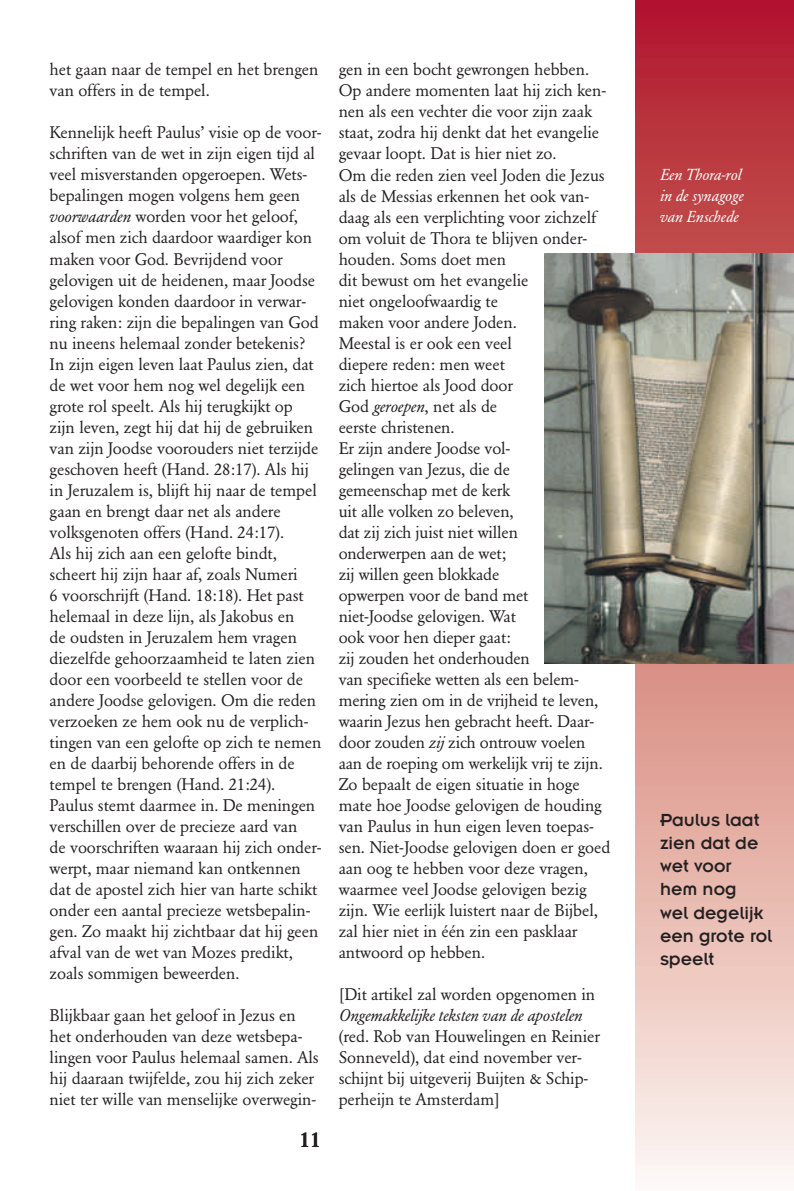
<style>
.page{position:relative;width:794px;height:1191px;background:#fff}
.page>*{position:absolute;margin:0;border:0;box-sizing:border-box;transform-origin:0 0}
.t1{font:500 21px "Garamond BE";color:#231f20}
.t2{font:19.25px/23.1px "Insignia";color:#231f20}
.t3{font:16.62px/21px "Garamond BE";letter-spacing:-.005em;color:#231f20}
.t4{font:italic 16.62px "Garamond BE";letter-spacing:-.005em;color:#231f20}
.t5{font:italic 15.75px/21px "Garamond BE";color:#fff}
.s1{font-style:italic}
</style>
<div class="page">
<svg style="left:635px;top:0;width:159px;height:1175px;background:#d9908e"></svg>
<img style="left:545px;top:253px;width:249px;height:410px">
<p class="t3" style="left:50px;top:61px;width:270px">het gaan naar de tempel en het brengen van offers in de tempel.</p>
<p class="t3" style="left:50px;top:124px;width:273px">Kennelijk heeft Paulus’ visie op de voor&shy;schriften van de wet in zijn eigen tijd al veel misverstanden opgeroepen. Wets&shy;bepalingen mogen volgens hem geen <span class="s1">voorwaarden</span> worden voor het geloof, alsof men zich daardoor waardiger kon maken voor God. Bevrijdend voor gelovigen uit de heidenen, maar Joodse gelovigen konden daardoor in verwar&shy;ring raken: zijn die bepalingen van God nu ineens helemaal zonder betekenis?<br>In zijn eigen leven laat Paulus zien, dat de wet voor hem nog wel degelijk een grote rol speelt. Als hij terugkijkt op zijn leven, zegt hij dat hij de gebruiken van zijn Joodse voorouders niet terzijde geschoven heeft (Hand. 28:17). Als hij in Jeruzalem is, blijft hij naar de tempel gaan en brengt daar net als andere volksgenoten offers (Hand. 24:17).<br>Als hij zich aan een gelofte bindt, scheert hij zijn haar af, zoals Numeri<br>6 voorschrijft (Hand. 18:18). Het past helemaal in deze lijn, als Jakobus en<br>de oudsten in Jeruzalem hem vragen diezelfde gehoorzaamheid te laten zien door een voorbeeld te stellen voor de andere Joodse gelovigen. Om die reden verzoeken ze hem ook nu de verplich&shy;tingen van een gelofte op zich te nemen en de daarbij behorende offers in de tempel te brengen (Hand. 21:24).<br>Paulus stemt daarmee in. De meningen verschillen over de precieze aard van<br>de voorschriften waaraan hij zich onder&shy;werpt, maar niemand kan ontkennen dat de apostel zich hier van harte schikt onder een aantal precieze wetsbepalin&shy;gen. Zo maakt hij zichtbaar dat hij geen afval van de wet van Mozes predikt, zoals sommigen beweerden.</p>
<p class="t3" style="left:50px;top:1006px;width:271px">Blijkbaar gaan het geloof in Jezus en het onderhouden van deze wetsbepa&shy;lingen voor Paulus helemaal samen. Als hij daaraan twijfelde, zou hij zich zeker niet ter wille van menselijke overwegin-</p>
<p class="t1" style="left:300px;top:1130px;width:22px">11</p>
<p class="t3" style="left:339px;top:61px;width:273px">gen in een bocht gewrongen hebben.<br>Op andere momenten laat hij zich ken&shy;nen als een vechter die voor zijn zaak staat, zodra hij denkt dat het evangelie gevaar loopt. Dat is hier niet zo.<br>Om die reden zien veel Joden die Jezus als de Messias erkennen het ook van&shy;daag als een verplichting voor zichzelf om voluit de Thora te blijven onder&shy;houden. Soms doet men<br>dit bewust om het evangelie<br>niet ongeloofwaardig te<br>maken voor andere Joden.<br>Meestal is er ook een veel<br>diepere reden: men weet<br>zich hiertoe als Jood door<br>God <span class="s1">geroepen</span>, net als de<br>eerste christenen.<br>Er zijn andere Joodse vol-<br>gelingen van Jezus, die de<br>gemeenschap met de kerk<br>uit alle volken zo beleven,<br>dat zij zich juist niet willen<br>onderwerpen aan de wet;<br>zij willen geen blokkade<br>opwerpen voor de band met<br>niet-Joodse gelovigen. Wat<br>ook voor hen dieper gaat:<br>zij zouden het onderhouden<br>van specifieke wetten als een belem&shy;mering zien om in de vrijheid te leven, waarin Jezus hen gebracht heeft. Daar&shy;door zouden <span class="s1">zij</span> zich ontrouw voelen aan de roeping om werkelijk vrij te zijn.<br>Zo bepaalt de eigen situatie in hoge mate hoe Joodse gelovigen de houding van Paulus in hun eigen leven toepas&shy;sen. Niet-Joodse gelovigen doen er goed aan oog te hebben voor deze vragen, waarmee veel Joodse gelovigen bezig zijn. Wie eerlijk luistert naar de Bijbel, zal hier niet in één zin een pasklaar antwoord op hebben.</p>
<p class="t3" style="left:339px;top:985px;width:258px">[Dit artikel zal worden opgenomen in</p>
<p class="t4" style="left:339px;top:1008px;width:245px">Ongemakkelijke teksten van de apostelen</p>
<p class="t3" style="left:339px;top:1027px;width:263px">(red. Rob van Houwelingen en Reinier Sonneveld), dat eind november ver&shy;schijnt bij uitgeverij Buijten &amp; Schip&shy;perheijn te Amsterdam]</p>
<p class="t5" style="left:660px;top:166px;width:85px">Een Thora-rol in de synagoge van Enschede</p>
<p class="t2" style="left:660px;top:810px;width:114px">Paulus laat zien dat de wet voor hem nog<br>wel degelijk een grote rol speelt</p>
</div>
